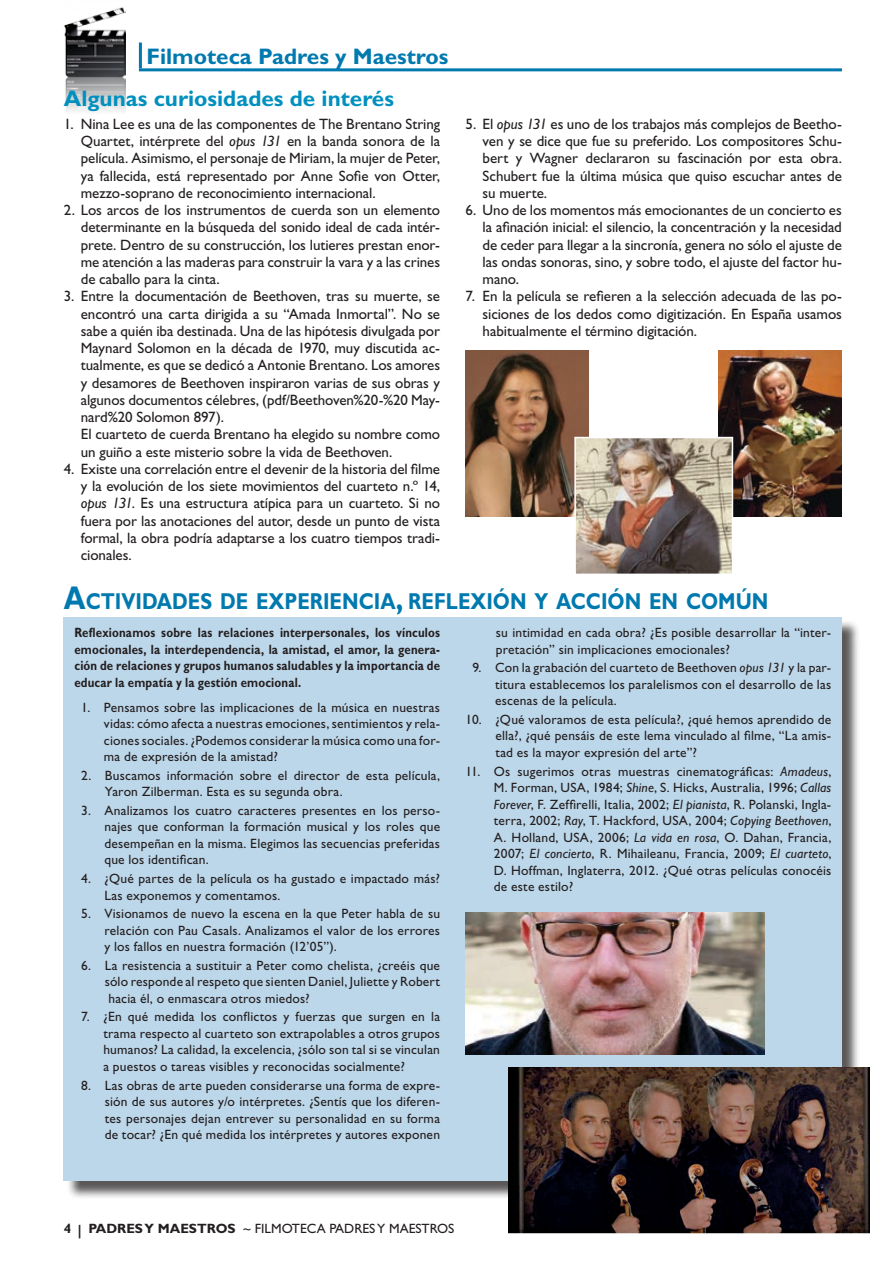
<style>
.page{position:relative;width:893px;height:1263px;background:#fff}
.page>*{position:absolute;margin:0;border:0;box-sizing:border-box;transform-origin:0 0}
.t1{font:700 23.1px "Gill Sans Std";color:#0079af;scale:.85 1}
.t2{font:700 22.5px "Gill Sans Std";color:#0090bf}
.t3{font:700 22.5px "Gill Sans Std";color:#0079af}
.t4{font:15px/17.2px "Gill Sans Std";letter-spacing:-.005em;color:#231f20;text-align:justify}
.t5{font:13.5px/16.5px "Gill Sans Std";letter-spacing:.015em;color:#231f20;text-align:justify}
.t6{font:700 13.5px/16.5px "Gill Sans Std";letter-spacing:.015em;color:#231f20;text-align:justify;scale:.85 1}
.s1{font-style:italic}
.s2{font-size:33px}
.s3{font-weight:700}
</style>
<div class="page">
<hr style="left:139px;top:43px;width:3px;height:25px;background:#0079af">
<hr style="left:139px;top:68px;width:703px;height:3px;background:#0079af">
<img style="left:64px;top:7px;width:62px;height:105px">
<div style="left:66px;top:619px;width:794px;height:580px;background:#231f20;opacity:.75"></div>
<div style="left:64px;top:617px;width:778px;height:564px;background:#bdd7ea"></div>
<img style="left:466px;top:913px;width:298px;height:141px">
<img style="left:509px;top:1067px;width:361px;height:166px">
<img style="left:719px;top:351px;width:123px;height:165px">
<img style="left:466px;top:351px;width:123px;height:165px">
<img style="left:577px;top:440px;width:153px;height:132px">
<div style="left:574px;top:437px;width:159px;height:138px;border:2px solid #fff"></div>
<h2 class="t3" style="left:146px;top:43px;width:304px">Filmoteca Padres y Maestros</h2>
<h2 class="t2" style="left:64px;top:85px;width:332px">Algunas curiosidades de interés</h2>
<p class="t4" style="left:81px;top:115px;width:361px;text-indent:-17px">1. Nina Lee es una de las componentes de The Brentano String Quartet, intérprete del <span class="s1">opus 131</span> en la banda sonora de la película. Asimismo, el personaje de Miriam, la mujer de Peter, ya fallecida, está representado por Anne Sofie von Otter, mezzo-soprano de reconocimiento internacional.</p>
<p class="t4" style="left:81px;top:201px;width:361px;text-indent:-17px">2. Los arcos de los instrumentos de cuerda son un elemento determinante en la búsqueda del sonido ideal de cada intér&shy;prete. Dentro de su construcción, los lutieres prestan enor&shy;me atención a las maderas para construir la vara y a las crines de caballo para la cinta.</p>
<p class="t4" style="left:81px;top:288px;width:361px;text-align:left;text-indent:-17px">3. Entre la documentación de Beethoven, tras su muerte, se encontró una carta dirigida a su “Amada Inmortal”. No se sabe a quién iba destinada. Una de las hipótesis divulgada por Maynard Solomon en la década de 1970, muy discutida ac&shy;tualmente, es que se dedicó a Antonie Brentano. Los amores y desamores de Beethoven inspiraron varias de sus obras y algunos documentos célebres, (pdf/Beethoven%20-%20 May&shy;nard%20 Solomon 897).<br>El cuarteto de cuerda Brentano ha elegido su nombre como un guiño a este misterio sobre la vida de Beethoven.</p>
<p class="t4" style="left:81px;top:460px;width:361px;text-indent:-17px">4. Existe una correlación entre el devenir de la historia del filme y la evolución de los siete movimientos del cuarteto n.º 14, <span class="s1">opus 131</span>. Es una estructura atípica para un cuarteto. Si no fuera por las anotaciones del autor, desde un punto de vista formal, la obra podría adaptarse a los cuatro tiempos tradi&shy;cionales.</p>
<p class="t4" style="left:483px;top:115px;width:361px;text-indent:-17px">5. El <span class="s1">opus 131</span> es uno de los trabajos más complejos de Beetho&shy;ven y se dice que fue su preferido. Los compositores Schu&shy;bert y Wagner declararon su fascinación por esta obra.<br>Schubert fue la última música que quiso escuchar antes de su muerte.</p>
<p class="t4" style="left:483px;top:201px;width:361px;text-indent:-17px">6. Uno de los momentos más emocionantes de un concierto es la afinación inicial: el silencio, la concentración y la necesidad de ceder para llegar a la sincronía, genera no sólo el ajuste de las ondas sonoras, sino, y sobre todo, el ajuste del factor hu&shy;mano.</p>
<p class="t4" style="left:483px;top:288px;width:361px;text-indent:-17px">7. En la película se refieren a la selección adecuada de las po&shy;siciones de los dedos como digitización. En España usamos habitualmente el término digitación.</p>
<h1 class="t1" style="left:64px;top:587px;width:830px"><span class="s2">A</span>CTIVIDADES DE EXPERIENCIA<span class="s2">,</span> REFLEXIÓN Y ACCIÓN EN COMÚN</h1>
<p class="t6" style="left:74px;top:624px;width:432px">Reflexionamos sobre las relaciones interpersonales, los vínculos emocionales, la interdependencia, la amistad, el amor, la genera&shy;ción de relaciones y grupos humanos saludables y la importancia de educar la empatía y la gestión emocional.</p>
<p class="t5" style="left:104px;top:699px;width:338px;text-indent:-23px">1. Pensamos sobre las implicaciones de la música en nuestras vidas: cómo afecta a nuestras emociones, sentimientos y rela&shy;ciones sociales. ¿Podemos considerar la música como una for&shy;ma de expresión de la amistad?</p>
<p class="t5" style="left:105px;top:767px;width:337px;text-indent:-24px">2. Buscamos información sobre el director de esta película,<br>Yaron Zilberman. Esta es su segunda obra.</p>
<p class="t5" style="left:104px;top:802px;width:337px;text-indent:-23px">3. Analizamos los cuatro caracteres presentes en los perso&shy;najes que conforman la formación musical y los roles que desempeñan en la misma. Elegimos las secuencias preferidas que los identifican.</p>
<p class="t5" style="left:105px;top:870px;width:337px;text-indent:-23px">4. ¿Qué partes de la película os ha gustado e impactado más?<br>Las exponemos y comentamos.</p>
<p class="t5" style="left:105px;top:905px;width:337px;text-indent:-23px">5. Visionamos de nuevo la escena en la que Peter habla de su relación con Pau Casals. Analizamos el valor de los errores y los fallos en nuestra formación (12’05”).</p>
<p class="t5" style="left:105px;top:957px;width:337px;text-indent:-24px">6. La resistencia a sustituir a Peter como chelista, ¿creéis que sólo responde al respeto que sienten Daniel, Juliette y Robert hacia él, o enmascara otros miedos?</p>
<p class="t5" style="left:103px;top:1009px;width:338px;text-indent:-22px">7. ¿En qué medida los conflictos y fuerzas que surgen en la trama respecto al cuarteto son extrapolables a otros grupos humanos? La calidad, la excelencia, ¿sólo son tal si se vinculan a puestos o tareas visibles y reconocidas socialmente?</p>
<p class="t5" style="left:105px;top:1077px;width:337px;text-indent:-24px">8. Las obras de arte pueden considerarse una forma de expre&shy;sión de sus autores y/o intérpretes. ¿Sentís que los diferen&shy;tes personajes dejan entrever su personalidad en su forma de tocar? ¿En qué medida los intérpretes y autores exponen</p>
<p class="t5" style="left:496px;top:624px;width:337px">su intimidad en cada obra? ¿Es posible desarrollar la “inter&shy;pretación” sin implicaciones emocionales?</p>
<p class="t5" style="left:495px;top:659px;width:338px;text-indent:-23px">9. Con la grabación del cuarteto de Beethoven <span class="s1">opus 131</span> y la par&shy;titura establecemos los paralelismos con el desarrollo de las escenas de la película.</p>
<p class="t5" style="left:495px;top:711px;width:337px;text-indent:-30px">10. ¿Qué valoramos de esta película?, ¿qué hemos aprendido de ella?, ¿qué pensáis de este lema vinculado al filme, “La amis&shy;tad es la mayor expresión del arte”?</p>
<p class="t5" style="left:494px;top:763px;width:339px;text-indent:-28px">11. Os sugerimos otras muestras cinematográficas: <span class="s1">Amadeus</span>, M. Forman, USA, 1984; <span class="s1">Shine</span>, S. Hicks, Australia, 1996; <span class="s1">Callas Forever</span>, F. Zeffirelli, Italia, 2002; <span class="s1">El pianista</span>, R. Polanski, Ingla&shy;terra, 2002; <span class="s1">Ray</span>, T. Hackford, USA, 2004; <span class="s1">Copying Beethoven</span>, A. Holland, USA, 2006; <span class="s1">La vida en rosa</span>, O. Dahan, Francia, 2007; <span class="s1">El concierto</span>, R. Mihaileanu, Francia, 2009; <span class="s1">El cuarteto</span>, D. Hoffman, Inglaterra, 2012. ¿Qué otras películas conocéis de este estilo?</p>
<p class="t5" style="left:64px;top:1220px;width:392px"><span class="s3">4 | PADRES Y MAESTROS</span> ~ FILMOTECA PADRES Y MAESTROS</p>
</div>
